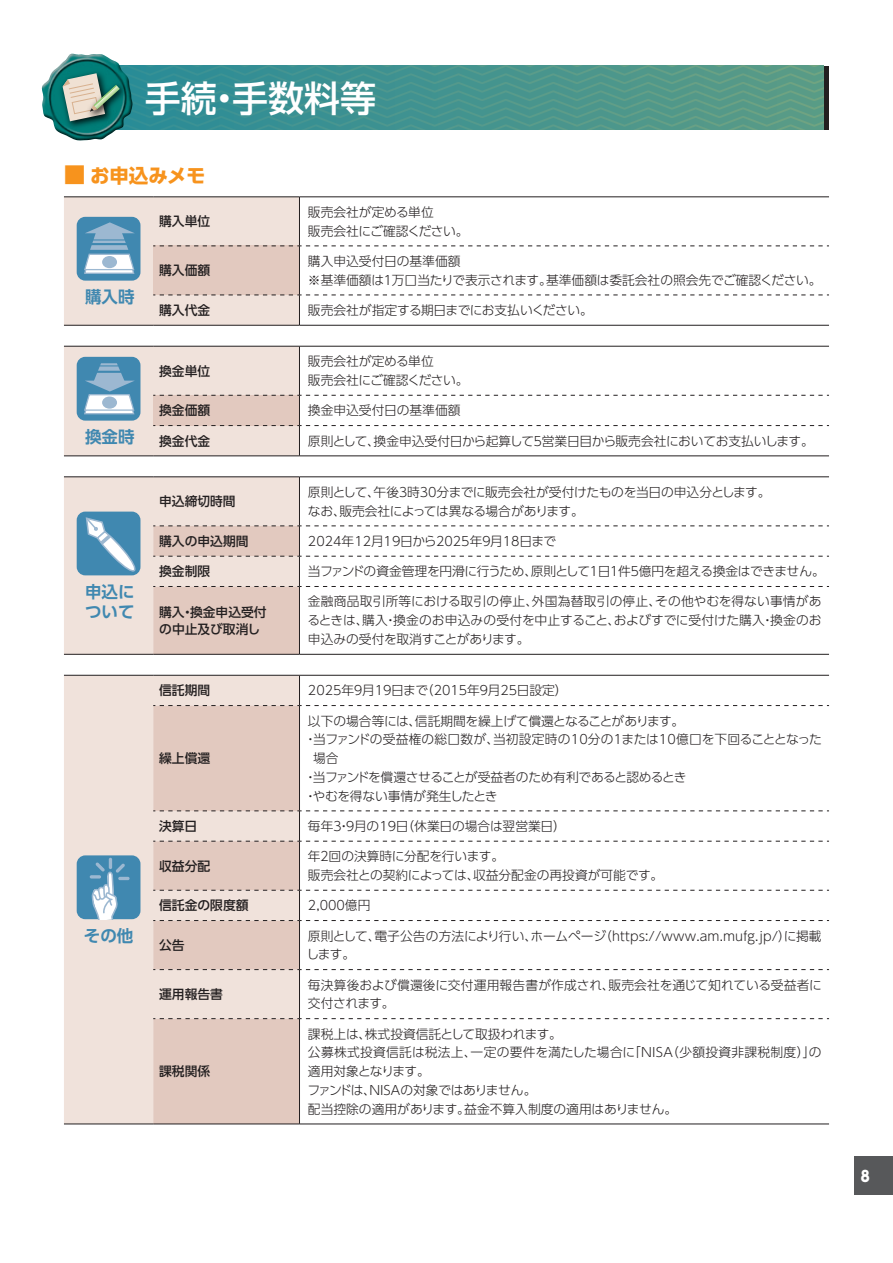
<style>
.page{position:relative;width:893px;height:1263px;background:#fff}
.page>*{position:absolute;margin:0;border:0;box-sizing:border-box;transform-origin:0 0}
.t1{font:500 36px "UD Shin Go Pro";color:#fff}
.t2{font:700 19.5px "UD Shin Go Pro";color:#f7931d}
.t3{font:700 16.5px/19.5px "UD Shin Go Pro De";color:#4088b0}
.t4{font:800 15px "UD Shin Go Pro";color:#fff;scale:.9 1}
.t5{font:300 12.75px/18.8px "UD Shin Go Pro";letter-spacing:-.01em;color:#231f20}
.t6{font:500 12.75px/17.2px "UD Shin Go Pro";color:#231f20}
.t7{font:300 12.75px/18.8px "UD Shin Go Pro";letter-spacing:.01em;color:#231f20}
.t8{font:300 12.75px "UD Shin Go Pro";letter-spacing:-.04em;color:#231f20}
.t9{font:300 12.75px "UD Shin Go Pro";letter-spacing:.015em;color:#231f20}
.t10{font:300 12.75px "UD Shin Go Pro";letter-spacing:-.035em;color:#231f20}
.s1{font-size:21.75px}
</style>
<div class="page">
<div style="left:855px;top:1157px;width:38px;height:38px;background:#57585a"></div>
<hr style="left:64px;top:325px;width:89px;height:1px;background:#231f20">
<hr style="left:299px;top:325px;width:530px;height:1px;background:#231f20">
<hr style="left:153px;top:325px;width:146px;height:1px;background:#231f20">
<svg style="left:64px;top:197px;width:765px;height:128px"></svg>
<hr style="left:64px;top:456px;width:89px;height:1px;background:#231f20">
<hr style="left:153px;top:456px;width:146px;height:1px;background:#231f20">
<hr style="left:299px;top:456px;width:530px;height:1px;background:#231f20">
<svg style="left:64px;top:346px;width:765px;height:110px"></svg>
<hr style="left:64px;top:654px;width:89px;height:1px;background:#231f20">
<hr style="left:153px;top:654px;width:146px;height:1px;background:#231f20">
<hr style="left:299px;top:654px;width:530px;height:1px;background:#231f20">
<svg style="left:64px;top:477px;width:765px;height:177px"></svg>
<div style="left:64px;top:676px;width:235px;height:448px;background:#f0e2db"></div>
<svg style="left:153px;top:706px;width:146px;height:418px;background:#e5cec5"></svg>
<hr style="left:64px;top:675px;width:89px;height:1px;background:#231f20">
<hr style="left:64px;top:1124px;width:89px;height:1px;background:#231f20">
<hr style="left:153px;top:675px;width:146px;height:1px;background:#231f20">
<hr style="left:299px;top:675px;width:530px;height:1px;background:#231f20">
<hr style="left:299px;top:675px;width:1px;height:30px;background:#231f20">
<hr style="left:299px;top:706px;width:1px;height:105px;background:#231f20">
<hr style="left:299px;top:811px;width:1px;height:30px;background:#231f20">
<hr style="left:299px;top:841px;width:1px;height:49px;background:#231f20">
<hr style="left:299px;top:890px;width:1px;height:30px;background:#231f20">
<hr style="left:299px;top:921px;width:1px;height:48px;background:#231f20">
<hr style="left:299px;top:970px;width:1px;height:48px;background:#231f20">
<hr style="left:299px;top:1019px;width:1px;height:105px;background:#231f20">
<hr style="left:153px;top:1124px;width:146px;height:1px;background:#231f20">
<hr style="left:299px;top:1124px;width:530px;height:1px;background:#231f20">
<svg style="left:153px;top:705px;width:676px;height:1px"></svg>
<svg style="left:153px;top:811px;width:676px;height:1px"></svg>
<svg style="left:153px;top:841px;width:676px;height:1px"></svg>
<svg style="left:153px;top:890px;width:676px;height:1px"></svg>
<svg style="left:153px;top:920px;width:676px;height:1px"></svg>
<svg style="left:153px;top:969px;width:676px;height:1px"></svg>
<svg style="left:153px;top:1018px;width:676px;height:1px"></svg>
<div style="left:77px;top:855px;width:63px;height:64px;background:#4088b0;border-radius:9px"></div>
<svg style="left:90px;top:858px;width:40px;height:61px"></svg>
<div style="left:824px;top:66px;width:5px;height:64px;background:#231f20"></div>
<img style="left:41px;top:54px;width:92px;height:87px">
<img style="left:56px;top:66px;width:60px;height:67px">
<svg style="left:63px;top:66px;width:760px;height:64px;background:#48948d"></svg>
<h1 class="t1" style="left:145px;top:69px;width:233px">手続・手数料等</h1>
<h2 class="t2" style="left:64px;top:159px;width:143px"><span class="s1">■</span> お申込みメモ</h2>
<p class="t3" style="left:85px;top:287px;width:51px">購入時</p>
<p class="t3" style="left:85px;top:427px;width:51px">換金時</p>
<p class="t3" style="left:85px;top:581px;width:51px">申込について</p>
<p class="t3" style="left:84px;top:925px;width:51px">その他</p>
<p class="t6" style="left:159px;top:212px;width:52px">購入単位</p>
<p class="t5" style="left:308px;top:202px;width:162px">販売会社が定める単位<br>販売会社にご確認ください。</p>
<p class="t6" style="left:159px;top:261px;width:52px">購入価額</p>
<p class="t5" style="left:308px;top:251px;width:515px">購入申込受付日の基準価額<br>※基準価額は１万口当たりで表示されます。基準価額は委託会社の照会先でご確認ください。</p>
<p class="t6" style="left:159px;top:301px;width:52px">購入代金</p>
<p class="t5" style="left:308px;top:300px;width:286px">販売会社が指定する期日までにお支払いください。</p>
<p class="t6" style="left:159px;top:362px;width:52px">換金単位</p>
<p class="t5" style="left:308px;top:351px;width:162px">販売会社が定める単位<br>販売会社にご確認ください。</p>
<p class="t6" style="left:159px;top:401px;width:52px">換金価額</p>
<p class="t5" style="left:308px;top:401px;width:154px">換金申込受付日の基準価額</p>
<p class="t6" style="left:159px;top:432px;width:52px">換金代金</p>
<p class="t5" style="left:308px;top:431px;width:507px">原則として、換金申込受付日から起算して５営業日目から販売会社においてお支払いします。</p>
<p class="t6" style="left:159px;top:492px;width:78px">申込締切時間</p>
<p class="t5" style="left:308px;top:482px;width:464px">原則として、午後３時30分までに販売会社が受付けたものを当日の申込分とします。なお、販売会社によっては異なる場合があります。</p>
<p class="t6" style="left:159px;top:532px;width:91px">購入の申込期間</p>
<p class="t5" style="left:308px;top:531px;width:250px">2024年12月19日から2025年９月18日まで</p>
<p class="t6" style="left:159px;top:562px;width:52px">換金制限</p>
<p class="t8" style="left:308px;top:561px;width:518px">当ファンドの資金管理を円滑に行うため、原則として１日１件５億円を超える換金はできません。</p>
<p class="t6" style="left:159px;top:603px;width:109px">購入・換金申込受付の中止及び取消し</p>
<p class="t5" style="left:307px;top:592px;width:516px;text-align:justify">金融商品取引所等における取引の停止、外国為替取引の停止、その他やむを得ない事情があるときは、購入・換金のお申込みの受付を中止すること、およびすでに受付けた購入・換金のお申込みの受付を取消すことがあります。</p>
<p class="t6" style="left:159px;top:681px;width:52px">信託期間</p>
<p class="t5" style="left:308px;top:680px;width:261px">2025年９月19日まで（2015年９月25日設定）</p>
<p class="t6" style="left:159px;top:749px;width:52px">繰上償還</p>
<p class="t5" style="left:308px;top:711px;width:378px">以下の場合等には、信託期間を繰上げて償還となることがあります。</p>
<p class="t9" style="left:304px;top:729px;width:519px">・当ファンドの受益権の総口数が、当初設定時の10分の１または10億口を下回ることとなった</p>
<p class="t5" style="left:313px;top:748px;width:27px">場合</p>
<p class="t10" style="left:304px;top:767px;width:384px">・当ファンドを償還させることが受益者のため有利であると認めるとき</p>
<p class="t5" style="left:304px;top:786px;width:195px">・やむを得ない事情が発生したとき</p>
<p class="t6" style="left:159px;top:817px;width:40px">決算日</p>
<p class="t5" style="left:308px;top:816px;width:259px">毎年３・９月の19日（休業日の場合は翌営業日）</p>
<p class="t6" style="left:159px;top:857px;width:52px">収益分配</p>
<p class="t5" style="left:308px;top:846px;width:357px">年２回の決算時に分配を行います。<br>販売会社との契約によっては、収益分配金の再投資が可能です。</p>
<p class="t6" style="left:159px;top:896px;width:91px">信託金の限度額</p>
<p class="t5" style="left:308px;top:895px;width:64px">2,000億円</p>
<p class="t6" style="left:159px;top:936px;width:27px">公告</p>
<p class="t7" style="left:307px;top:926px;width:517px">原則として、電子公告の方法により行い、ホームページ（https://www.am.mufg.jp/）に掲載します。</p>
<p class="t6" style="left:159px;top:985px;width:65px">運用報告書</p>
<p class="t5" style="left:308px;top:975px;width:515px">毎決算後および償還後に交付運用報告書が作成され、販売会社を通じて知れている受益者に交付されます。</p>
<p class="t6" style="left:159px;top:1062px;width:52px">課税関係</p>
<p class="t5" style="left:307px;top:1024px;width:516px">課税上は、株式投資信託として取扱われます。<br>公募株式投資信託は税法上、一定の要件を満たした場合に「ＮＩＳＡ（少額投資非課税制度）」の適用対象となります。<br>ファンドは、ＮＩＳＡの対象ではありません。<br>配当控除の適用があります。益金不算入制度の適用はありません。</p>
<p class="t4" style="left:861px;top:1163px;width:11px">8</p>
</div>
